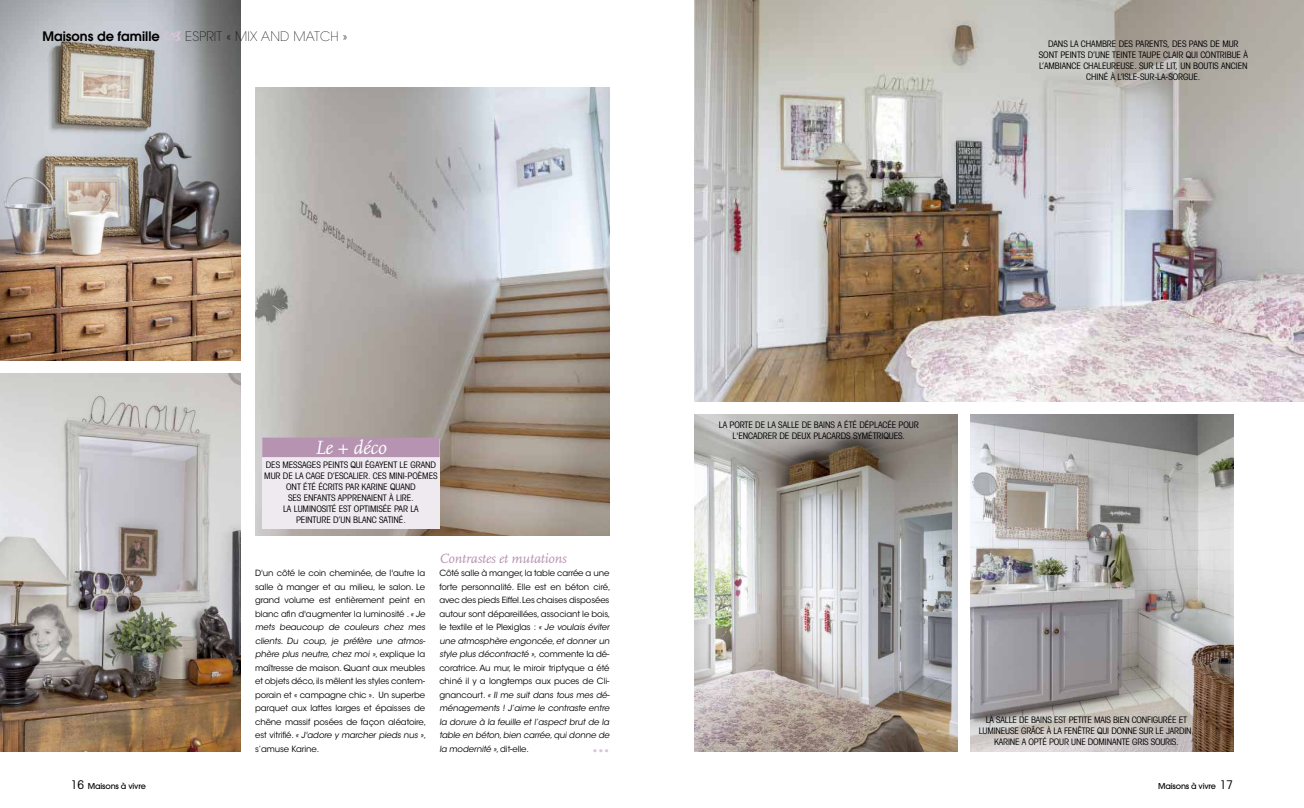
<style>
.page{position:relative;width:1304px;height:808px;background:#fff}
.page>*{position:absolute;margin:0;border:0;box-sizing:border-box;transform-origin:0 0}
.t1{font:700 23px "FF Scala";color:#d4c4d6}
.t2{font:italic 20px "FF Scala";letter-spacing:-.01em;color:#fff}
.t3{font:italic 14px "FF Scala";letter-spacing:-.01em;color:#b593b1}
.t4{font:200 13px "Avant Garde";letter-spacing:.02em;color:#000}
.t5{font:600 13px "Avant Garde";color:#000}
.t6{font:condensed 9px/11px "Avant Garde";letter-spacing:-.01em;color:#000;text-align:center}
.t7{font:8.5px/13.5px "ITC Avant Garde Std";letter-spacing:-.01em;color:#000}
.t8{font:500 8px "Avant Garde";letter-spacing:-.02em;color:#000}
.s1{font-weight:400;font-stretch:condensed;font-size:12px}
</style>
<div class="page">
<img style="left:0;top:0;width:241px;height:360px">
<img style="left:694px;top:0;width:610px;height:402px">
<img style="left:694px;top:414px;width:264px;height:338px">
<img style="left:0;top:374px;width:241px;height:377px">
<img style="left:970px;top:414px;width:263px;height:338px">
<img style="left:255px;top:88px;width:354px;height:448px">
<div style="left:262px;top:439px;width:178px;height:89px;background:#efeaf0"></div>
<div style="left:262px;top:438px;width:178px;height:19px;background:#b593b1"></div>
<svg style="left:164px;top:32px;width:17px;height:9px"></svg>
<h3 class="t5" style="left:43px;top:28px;width:119px">Maisons de famille</h3>
<h3 class="t4" style="left:185px;top:29px;width:164px">ESPRIT « MIX AND MATCH »</h3>
<p class="t6" style="left:1039px;top:38px;width:211px">DANS LA CHAMBRE DES PARENTS, DES PANS DE MUR SONT PEINTS D’UNE TEINTE TAUPE CLAIR QUI CONTRIBUE À L’AMBIANCE CHALEUREUSE. SUR LE LIT, UN BOUTIS ANCIEN CHINÉ À L’ISLE-SUR-LA-SORGUE.</p>
<h2 class="t2" style="left:315px;top:437px;width:73px">Le + déco</h2>
<p class="t6" style="left:264px;top:459px;width:175px">DES MESSAGES PEINTS QUI ÉGAYENT LE GRAND MUR DE LA CAGE D’ESCALIER. CES MINI-POÈMES ONT ÉTÉ ÉCRITS PAR KARINE QUAND<br>SES ENFANTS APPRENAIENT À LIRE.<br>LA LUMINOSITÉ EST OPTIMISÉE PAR LA<br>PEINTURE D’UN BLANC SATINÉ.</p>
<p class="t7" style="left:255px;top:566px;width:174px">D'un côté le coin cheminée, de l'autre la salle à manger et au milieu, le salon. Le grand volume est entièrement peint en blanc afin d'augmenter la luminosité . «Je mets beaucoup de couleurs chez mes clients. Du coup, je préfère une atmos&shy;phère plus neutre,chez moi », ex p l i q u e l a maîtresse de maison. Quant aux meubles et objets déco, ils mêlent les styles contem&shy;porain et « campagne chic ». Un superbe parquet aux lattes larges et épaisses de chêne massif posées de façon aléatoire, e st v i t r i fié . « J'adore y marcher pieds nus », s’amuse Karine.</p>
<h3 class="t3" style="left:439px;top:551px;width:129px">Contrastes et mutations</h3>
<p class="t7" style="left:439px;top:566px;width:173px">Côté salle à manger, la table carrée a une forte personnalité. Elle est en béton ciré, avec des pieds Eiffel. Les chaises disposées autour sont dépareillées, associant le bois, le textile et le Plexiglas : « Je voulais éviter une atmosphère engoncée,et donner un style plus décontracté », c o m m e n te l a d é&shy;coratrice. Au mur, le miroir triptyque a été chiné il y a longtemps aux puces de Cli&shy;g n a n c o u rt . « Il me suit dans tous mes dé&shy;ménagements ! J’aime le contraste entre la dorure à la feuille et l’aspect brut de la table en béton,bien carrée,qui donne de la modernité », d i t-e l l e .</p>
<h1 class="t1" style="left:592px;top:731px;width:19px">…</h1>
<p class="t6" style="left:719px;top:419px;width:202px">LA PORTE DE LA SALLE DE BAINS A ÉTÉ DÉPLACÉE POUR<br>L'ENCADRER DE DEUX PLACARDS SYMÉTRIQUES.</p>
<p class="t6" style="left:979px;top:714px;width:217px">LA SALLE DE BAINS EST PETITE MAIS BIEN CONFIGURÉE ET<br>LUMINEUSE GRÂCE À LA FENÊTRE QUI DONNE SUR LE JARDIN.</p>
<p class="t6" style="left:994px;top:736px;width:186px">KARINE A OPTÉ POUR UNE DOMINANTE GRIS SOURIS.</p>
<p class="t8" style="left:71px;top:781px;width:76px"><span class="s1">16</span> Maisons à vivre</p>
<p class="t8" style="left:1158px;top:781px;width:76px">Maisons à vivre <span class="s1">17</span></p>
</div>
